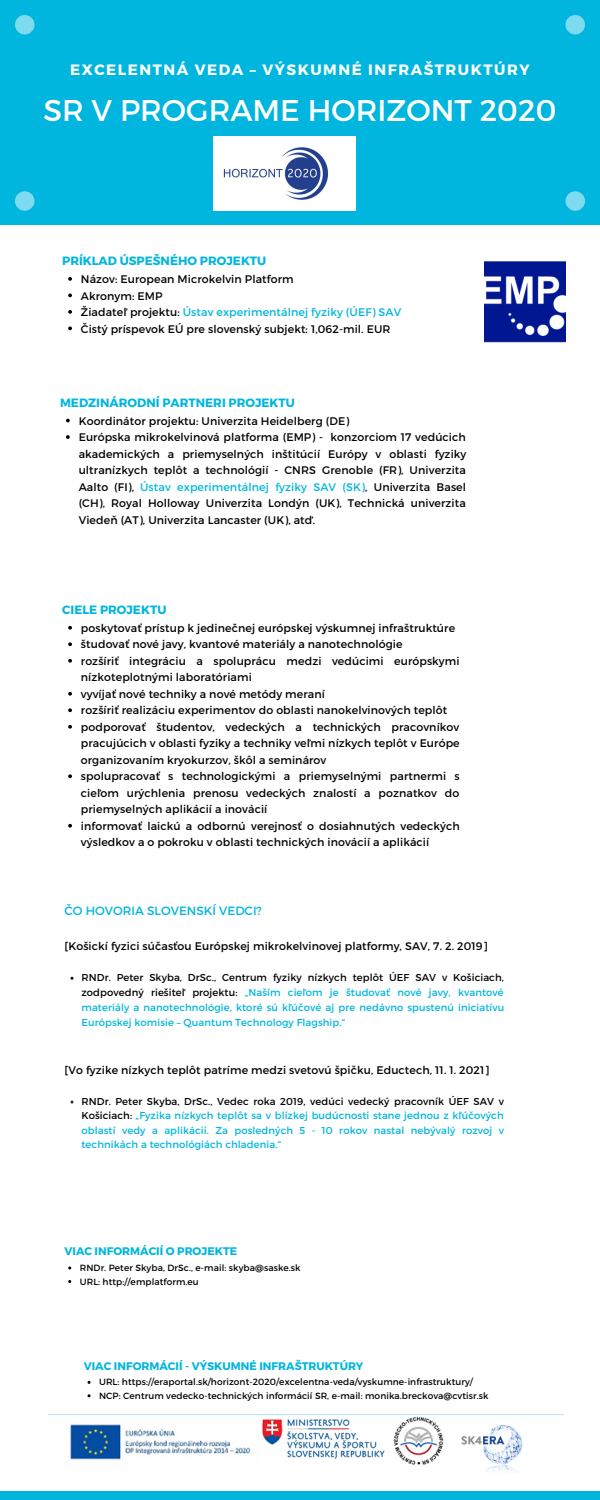
<style>
.page{position:relative;width:600px;height:1500px;background:#fff}
.page>*{position:absolute;margin:0;border:0;box-sizing:border-box;transform-origin:0 0}
.t1{font:30px "Montserrat";color:#fff}
.t2{font:700 15px "Montserrat";letter-spacing:.1em;color:#fff}
.t3{font:700 12px "Montserrat";color:#00b6de}
.t4{font:12px "Montserrat";color:#00b6de}
.t5{font:11px/16.5px "Montserrat";letter-spacing:.01em;color:#000;text-align:justify}
.t6{font:700 11px "Montserrat";color:#00b6de}
.t7{font:11px "Montserrat";letter-spacing:.01em;color:#00b6de}
.t8{font:10px/15px "Montserrat";letter-spacing:.01em;color:#00b6de;text-align:justify}
.t9{font:9px "Montserrat";letter-spacing:.01em;color:#000}
.s1{color:#000}
.s2{color:#00b6de}
</style>
<div class="page">
<div style="left:0;top:0;width:600px;height:225px;background:#00b6de"></div>
<div style="left:15px;top:15px;width:19px;height:19px;background:#7edaee;border-radius:50%"></div>
<div style="left:566px;top:15px;width:19px;height:19px;background:#7edaee;border-radius:50%"></div>
<div style="left:566px;top:191px;width:19px;height:20px;background:#7edaee;border-radius:50%"></div>
<div style="left:15px;top:191px;width:19px;height:20px;background:#7edaee;border-radius:50%"></div>
<div style="left:0;top:1491px;width:600px;height:9px;background:#00b6de"></div>
<svg style="left:70px;top:977px;width:4px;height:3px"></svg>
<img style="left:485px;top:262px;width:81px;height:81px">
<svg style="left:68px;top:626px;width:4px;height:4px"></svg>
<svg style="left:68px;top:642px;width:4px;height:4px"></svg>
<svg style="left:68px;top:659px;width:4px;height:4px"></svg>
<svg style="left:68px;top:692px;width:4px;height:4px"></svg>
<svg style="left:68px;top:708px;width:4px;height:4px"></svg>
<svg style="left:68px;top:725px;width:4px;height:4px"></svg>
<svg style="left:68px;top:774px;width:4px;height:4px"></svg>
<svg style="left:68px;top:824px;width:4px;height:4px"></svg>
<svg style="left:66px;top:419px;width:4px;height:3px"></svg>
<svg style="left:66px;top:435px;width:4px;height:4px"></svg>
<img style="left:213px;top:136px;width:143px;height:75px">
<img style="left:262px;top:1419px;width:123px;height:40px">
<img style="left:394px;top:1416px;width:49px;height:49px">
<img style="left:461px;top:1425px;width:62px;height:47px">
<img style="left:70px;top:1424px;width:181px;height:36px">
<hr style="left:48px;top:1414px;width:516px;height:1px;background:#00b6de">
<svg style="left:68px;top:277px;width:4px;height:4px"></svg>
<svg style="left:68px;top:294px;width:4px;height:3px"></svg>
<svg style="left:68px;top:310px;width:4px;height:4px"></svg>
<svg style="left:68px;top:327px;width:4px;height:3px"></svg>
<p class="t2" style="left:70px;top:60px;width:461px">EXCELENTNÁ VEDA – VÝSKUMNÉ INFRAŠTRUKTÚRY</p>
<p class="t1" style="left:44px;top:91px;width:514px">SR V PROGRAME HORIZONT 2020</p>
<p class="t3" style="left:62px;top:253px;width:206px">PRÍKLAD ÚSPEŠNÉHO PROJEKTU</p>
<p class="t5" style="left:81px;top:270px;width:214px">Názov: European Microkelvin Platform</p>
<p class="t5" style="left:81px;top:287px;width:83px">Akronym: EMP</p>
<p class="t7" style="left:81px;top:305px;width:322px"><span class="s1">Žiadateľ projektu:</span> Ústav experimentálnej fyziky (ÚEF) SAV</p>
<p class="t5" style="left:81px;top:320px;width:311px">Čistý príspevok EÚ pre slovenský subjekt: 1,062-mil. EUR</p>
<p class="t3" style="left:60px;top:394px;width:237px">MEDZINÁRODNÍ PARTNERI PROJEKTU</p>
<p class="t5" style="left:79px;top:412px;width:272px">Koordinátor projektu: Univerzita Heidelberg (DE)</p>
<p class="t5" style="left:79px;top:428px;width:389px">Európska mikrokelvinová platforma (EMP) - konzorciom 17 vedúcich akademických a priemyselných inštitúcií Európy v oblasti fyziky ultranízkych teplôt a technológií - CNRS Grenoble (FR), Univerzita Aalto (FI), <span class="s2">Ústav experimentálnej fyziky SAV (SK)</span>, Univerzita Basel (CH), Royal Holloway Univerzita Londýn (UK), Technická univerzita Viedeň (AT), Univerzita Lancaster (UK), atď.</p>
<p class="t3" style="left:62px;top:602px;width:106px">CIELE PROJEKTU</p>
<p class="t5" style="left:81px;top:619px;width:376px">poskytovať prístup k jedinečnej európskej výskumnej infraštruktúre</p>
<p class="t5" style="left:81px;top:636px;width:323px">študovať nové javy, kvantové materiály a nanotechnológie</p>
<p class="t5" style="left:81px;top:652px;width:380px">rozšíriť integráciu a spoluprácu medzi vedúcimi európskymi nízkoteplotnými laboratóriami</p>
<p class="t5" style="left:81px;top:685px;width:246px">vyvíjať nové techniky a nové metódy meraní</p>
<p class="t5" style="left:81px;top:702px;width:368px">rozšíriť realizáciu experimentov do oblasti nanokelvinových teplôt</p>
<p class="t5" style="left:81px;top:718px;width:380px">podporovať študentov, vedeckých a technických pracovníkov pracujúcich v oblasti fyziky a techniky veľmi nízkych teplôt v Európe organizovaním kryokurzov, škôl a seminárov</p>
<p class="t5" style="left:81px;top:768px;width:380px">spolupracovať s technologickými a priemyselnými partnermi s cieľom urýchlenia prenosu vedeckých znalostí a poznatkov do priemyselných aplikácií a inovácií</p>
<p class="t5" style="left:81px;top:817px;width:380px">informovať laickú a odbornú verejnosť o dosiahnutých vedeckých výsledkov a o pokroku v oblasti technických inovácií a aplikácií</p>
<p class="t4" style="left:64px;top:903px;width:199px">ČO HOVORIA SLOVENSKÍ VEDCI?</p>
<p class="t5" style="left:64px;top:937px;width:425px">[Košickí fyzici súčasťou Európskej mikrokelvinovej platformy, SAV, 7. 2. 2019]</p>
<p class="t8" style="left:81px;top:970px;width:424px"><span class="s1">RNDr. Peter Skyba, DrSc., Centrum fyziky nízkych teplôt ÚEF SAV v Košiciach, zodpovedný riešiteľ projektu:</span> „Naším cieľom je študovať nové javy, kvantové materiály a nanotechnológie, ktoré sú kľúčové aj pre nedávno spustenú iniciatívu Európskej komisie – Quantum Technology Flagship.“</p>
<p class="t5" style="left:64px;top:1062px;width:427px">[Vo fyzike nízkych teplôt patríme medzi svetovú špičku, Eductech, 11. 1. 2021]</p>
<p class="t8" style="left:81px;top:1094px;width:424px;line-height:14.2px"><span class="s1">RNDr. Peter Skyba, DrSc., Vedec roka 2019, vedúci vedecký pracovník ÚEF SAV v Košiciach:</span> „Fyzika nízkych teplôt sa v blízkej budúcnosti stane jednou z kľúčových oblastí vedy a aplikácií. Za posledných 5 - 10 rokov nastal nebývalý rozvoj v technikách a technológiách chladenia.“</p>
<p class="t6" style="left:64px;top:1244px;width:174px">VIAC INFORMÁCIÍ O PROJEKTE</p>
<p class="t9" style="left:80px;top:1262px;width:222px">RNDr. Peter Skyba, DrSc., e-mail: skyba@saske.sk</p>
<p class="t9" style="left:80px;top:1275px;width:121px">URL: http://emplatform.eu</p>
<p class="t6" style="left:84px;top:1359px;width:281px">VIAC INFORMÁCIÍ - VÝSKUMNÉ INFRAŠTRUKTÚRY</p>
<p class="t9" style="left:99px;top:1376px;width:375px">URL: https://eraportal.sk/horizont-2020/excelentna-veda/vyskumne-infrastruktury/</p>
<p class="t9" style="left:99px;top:1390px;width:391px">NCP: Centrum vedecko-technických informácií SR, e-mail: monika.breckova@cvtisr.sk</p>
</div>
